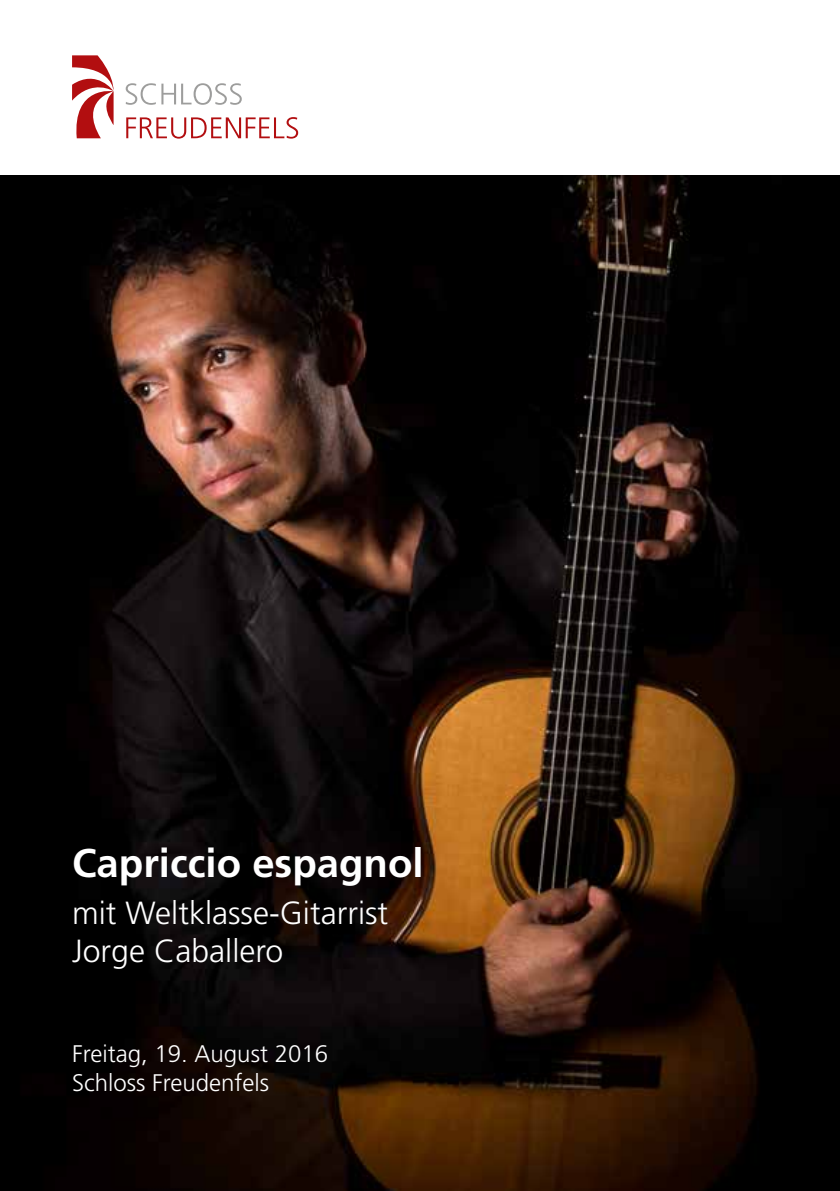
<style>
.page{position:relative;width:840px;height:1191px;background:#fff}
.page>*{position:absolute;margin:0;border:0;box-sizing:border-box;transform-origin:0 0}
.t1{font:700 40px "Frutiger LT Std";color:#fff}
.t2{font:300 32px/38.4px "Frutiger LT Std";color:#fff}
.t3{font:300 24px/28.8px "Frutiger LT Std";color:#fff}
</style>
<div class="page">
<svg style="left:126px;top:83px;width:116px;height:22px"></svg>
<svg style="left:126px;top:117px;width:172px;height:22px"></svg>
<svg style="left:72px;top:55px;width:41px;height:83px"></svg>
<img style="left:0;top:176px;width:839px;height:1015px">
<h1 class="t1" style="left:72px;top:840px;width:353px">Capriccio espagnol</h1>
<h2 class="t2" style="left:72px;top:894px;width:317px">mit Weltklasse-Gitarrist<br>Jorge Caballero</h2>
<p class="t3" style="left:72px;top:1039px;width:257px">Freitag, 19. August 2016<br>Schloss Freudenfels</p>
</div>
